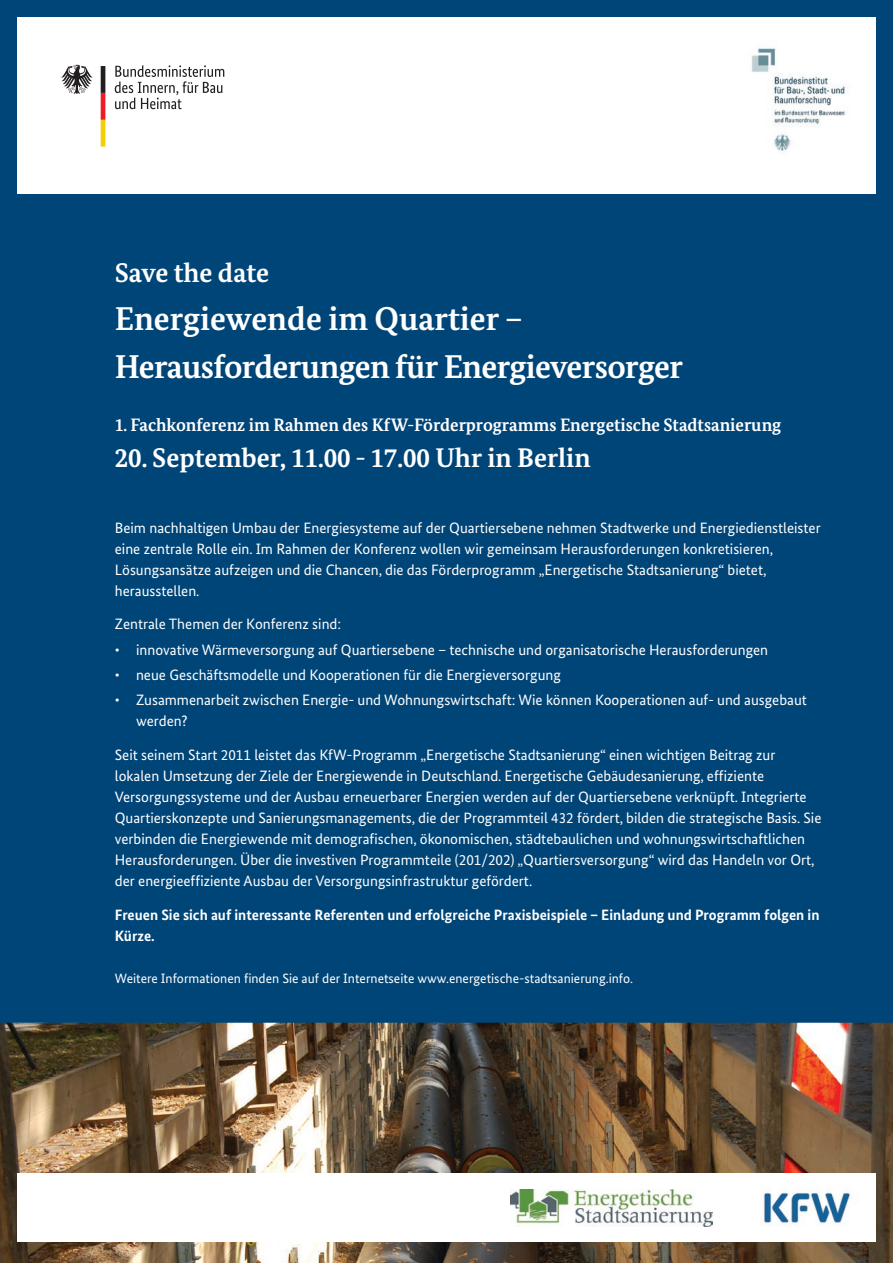
<style>
.page{position:relative;width:893px;height:1263px;background:#004578}
.page>*{position:absolute;margin:0;border:0;box-sizing:border-box;transform-origin:0 0}
.t1{font:700 33px/48px "Bundes Serif";letter-spacing:-.02em;color:#fff}
.t2{font:700 27px "Bundes Serif";color:#fff}
.t3{font:700 18px "Bundes Serif";color:#fff}
.t4{font:15px/21px "Bundes Sans";color:#fff}
.t5{font:700 15px/21px "Bundes Sans";color:#fff}
.t6{font:13.5px "Bundes Sans";color:#fff}
</style>
<div class="page">
<img style="left:0;top:1023px;width:893px;height:240px">
<div style="left:17px;top:17px;width:859px;height:176px;background:#fff"></div>
<img style="left:751px;top:48px;width:95px;height:103px">
<div style="left:17px;top:1174px;width:859px;height:68px;background:#fff"></div>
<img style="left:763px;top:1192px;width:88px;height:34px">
<img style="left:510px;top:1189px;width:202px;height:37px">
<svg style="left:114px;top:65px;width:111px;height:44px"></svg>
<svg style="left:61px;top:65px;width:32px;height:29px"></svg>
<svg style="left:100px;top:66px;width:5px;height:81px"></svg>
<h2 class="t2" style="left:115px;top:256px;width:156px">Save the date</h2>
<h1 class="t1" style="left:115px;top:294px;width:570px">Energiewende im Quartier –<br>Herausforderungen für Energieversorger</h1>
<p class="t3" style="left:115px;top:414px;width:668px">1. Fachkonferenz im Rahmen des KfW-Förderprogramms Energetische Stadtsanierung</p>
<h2 class="t2" style="left:115px;top:441px;width:477px">20. September, 11.00 - 17.00 Uhr in Berlin</h2>
<p class="t4" style="left:115px;top:517px;width:707px">Beim nachhaltigen Umbau der Energiesysteme auf der Quartiersebene nehmen Stadtwerke und Energiedienstleister eine zentrale Rolle ein. Im Rahmen der Konferenz wollen wir gemeinsam Herausforderungen konkretisieren, Lösungsansätze aufzeigen und die Chancen, die das Förderprogramm „Energetische Stadtsanierung“ bietet, herausstellen.</p>
<p class="t4" style="left:115px;top:614px;width:228px">Zentrale Themen der Konferenz sind:</p>
<p class="t4" style="left:115px;top:639px;width:655px">• innovative Wärmeversorgung auf Quartiersebene – technische und organisatorische Herausforderungen</p>
<p class="t4" style="left:115px;top:664px;width:448px">• neue Geschäftsmodelle und Kooperationen für die Energieversorgung</p>
<p class="t4" style="left:136px;top:689px;width:672px;text-indent:-21px">• Zusammenarbeit zwischen Energie- und Wohnungswirtschaft: Wie können Kooperationen auf- und ausgebaut werden?</p>
<p class="t4" style="left:115px;top:744px;width:708px">Seit seinem Start 2011 leistet das KfW-Programm „Energetische Stadtsanierung“ einen wichtigen Beitrag zur lokalen Umsetzung der Ziele der Energiewende in Deutschland. Energetische Gebäudesanierung, effiziente Versorgungssysteme und der Ausbau erneuerbarer Energien werden auf der Quartiersebene verknüpft. Integrierte Quartierskonzepte und Sanierungsmanagements, die der Programmteil 432 fördert, bilden die strategische Basis. Sie verbinden die Energiewende mit demografischen, ökonomischen, städtebaulichen und wohnungswirtschaftlichen Herausforderungen. Über die investiven Programmteile (201/202) „Quartiersversorgung“ wird das Handeln vor Ort, der energieeffiziente Ausbau der Versorgungsinfrastruktur gefördert.</p>
<p class="t5" style="left:115px;top:904px;width:706px">Freuen Sie sich auf interessante Referenten und erfolgreiche Praxisbeispiele – Einladung und Programm folgen in<br>Kürze.</p>
<p class="t6" style="left:115px;top:970px;width:520px">Weitere Informationen finden Sie auf der Internetseite www.energetische-stadtsanierung.info.</p>
</div>
